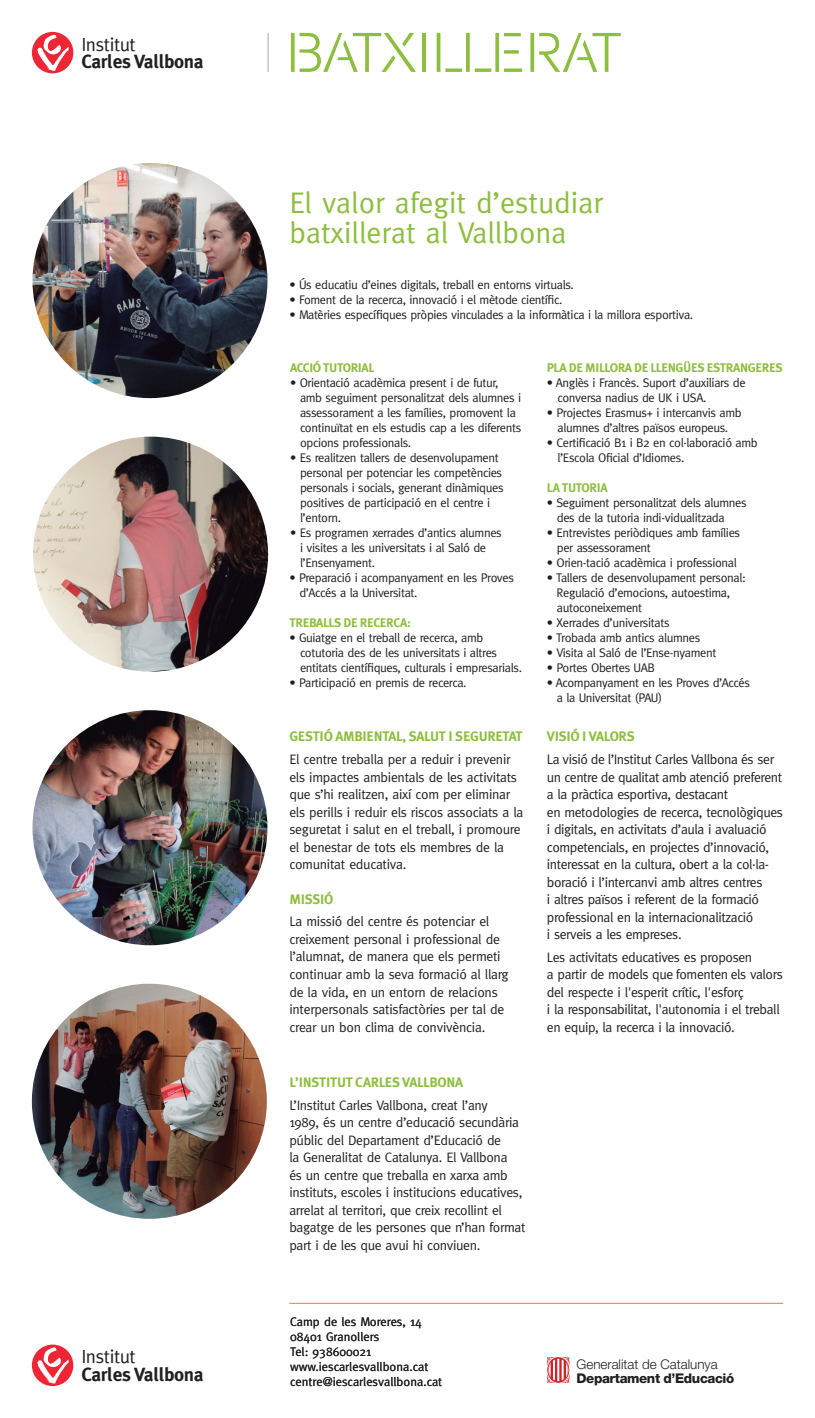
<style>
.page{position:relative;width:815px;height:1418px;background:#fff}
.page>*{position:absolute;margin:0;border:0;box-sizing:border-box;transform-origin:0 0}
.t1{font:55.12px "A Gbeta 01 Light Stencil";letter-spacing:-.02em;color:#8dbe3e}
.t2{font:30px/30px "Meta";color:#8dbe3e}
.t3{font:700 19.12px "Meta Plus";letter-spacing:-.02em;color:#231f20}
.t4{font:19.12px "Meta";letter-spacing:-.02em;color:#231f20}
.t5{font:13.75px/17.5px "Meta";letter-spacing:-.025em;color:#231f20}
.t6{font:700 13.75px "Meta Plus";letter-spacing:-.02em;color:#8dbe3e}
.t7{font:300 13.38px "Helvetica Neue";color:#231f20}
.t8{font:800 13.38px "Helvetica Neue";letter-spacing:-.03em;color:#231f20}
.t9{font:12.5px/15px "Meta";letter-spacing:-.03em;color:#231f20}
.t10{font:12.5px/15px "Meta";color:#231f20}
.t11{font:700 12.5px "Meta Plus";letter-spacing:-.03em;color:#8dbe3e}
.s1{color:#fff}
</style>
<div class="page">
<hr style="left:268px;top:33px;width:1px;height:39px;background:#a8a9ad">
<div style="left:32px;top:32px;width:41px;height:41px;background:#ee2534;border-radius:50%"></div>
<svg style="left:37px;top:35px;width:33px;height:36px"></svg>
<div style="left:32px;top:1344px;width:41px;height:41px;background:#ee2534;border-radius:50%"></div>
<svg style="left:37px;top:1347px;width:33px;height:36px"></svg>
<img style="left:33px;top:710px;width:234px;height:235px;border-radius:117px">
<img style="left:33px;top:163px;width:234px;height:235px;border-radius:117px">
<img style="left:32px;top:983px;width:235px;height:235px;border-radius:117px">
<img style="left:33px;top:436px;width:235px;height:235px;border-radius:117px">
<hr style="left:289px;top:1302px;width:494px;height:1px;background:#f26f5f">
<svg style="left:547px;top:1357px;width:23px;height:26px"></svg>
<h3 class="t4" style="left:81px;top:33px;width:56px">Institut</h3>
<h3 class="t3" style="left:81px;top:51px;width:124px">Carles Vallbona</h3>
<h3 class="t4" style="left:81px;top:1345px;width:56px">Institut</h3>
<h3 class="t3" style="left:81px;top:1363px;width:124px">Carles Vallbona</h3>
<h1 class="t1" style="left:286px;top:22px;width:337px">BATXILLERAT</h1>
<h2 class="t2" style="left:289px;top:188px;width:315px">El valor afegit d’estudiar batxillerat al Vallbona</h2>
<p class="t9" style="left:289px;top:277px;width:286px">• Ús educatiu d’eines digitals, treball en entorns virtuals.</p>
<p class="t9" style="left:289px;top:292px;width:275px">• Foment de la recerca, innovació i el mètode científic.</p>
<p class="t9" style="left:289px;top:307px;width:405px">• Matèries específiques pròpies vinculades a la informàtica i la millora esportiva.</p>
<p class="t11" style="left:290px;top:360px;width:86px">ACCIÓ TUTORIAL</p>
<p class="t9" style="left:300px;top:375px;width:223px;text-indent:-10px">• Orientació acadèmica present i de futur, amb seguiment personalitzat dels alumnes i assessorament a les famílies, promovent la continuïtat en els estudis cap a les diferents opcions professionals.</p>
<p class="t9" style="left:300px;top:450px;width:205px;text-indent:-10px">• Es realitzen tallers de desenvolupament personal per potenciar les competències personals i socials, generant dinàmiques positives de participació en el centre i l’entorn.</p>
<p class="t9" style="left:300px;top:525px;width:203px;text-indent:-10px">• Es programen xerrades d’antics alumnes i visites a les universitats i al Saló de l’Ensenyament.</p>
<p class="t9" style="left:299px;top:570px;width:216px;text-indent:-10px">• Preparació i acompanyament en les Proves d’Accés a la Universitat.</p>
<p class="t11" style="left:289px;top:615px;width:123px">TREBALLS DE RECERCA:</p>
<p class="t9" style="left:300px;top:630px;width:223px;text-indent:-11px">• Guiatge en el treball de recerca, amb cotutoria des de les universitats i altres entitats científiques, culturals i empresarials.</p>
<p class="t9" style="left:289px;top:675px;width:179px">• Participació en premis de recerca.</p>
<p class="t11" style="left:547px;top:360px;width:237px">PLA DE MILLORA DE LLENGÜES ESTRANGERES</p>
<p class="t9" style="left:557px;top:374px;width:190px;text-indent:-11px">• Anglès i Francès. Suport d’auxiliars de conversa nadius de UK i USA.</p>
<p class="t9" style="left:547px;top:404px;width:196px;text-align:center">• Projectes Erasmus+ i intercanvis amb alumnes d’altres països europeus.</p>
<p class="t9" style="left:557px;top:434px;width:202px;text-indent:-11px">• Certificació B1 i B2 en col·laboració amb l’Escola Oficial d’Idiomes.</p>
<p class="t11" style="left:547px;top:480px;width:62px">LA TUTORIA</p>
<p class="t9" style="left:557px;top:494px;width:191px;text-indent:-10px">• Seguiment personalitzat dels alumnes des de la tutoria indi-vidualitzada</p>
<p class="t9" style="left:557px;top:524px;width:185px;text-indent:-10px">• Entrevistes periòdiques amb famílies per assessorament</p>
<p class="t9" style="left:547px;top:554px;width:192px">• Orien-tació acadèmica i professional</p>
<p class="t9" style="left:547px;top:569px;width:201px">• Tallers de desenvolupament personal:</p>
<p class="t9" style="left:557px;top:584px;width:175px;text-indent:-10px"><span class="s1">•</span> Regulació d’emocions, autoestima, autoconeixement</p>
<p class="t9" style="left:547px;top:614px;width:124px">• Xerrades d’universitats</p>
<p class="t9" style="left:547px;top:629px;width:155px">• Trobada amb antics alumnes</p>
<p class="t9" style="left:547px;top:644px;width:171px">• Visita al Saló de l’Ense-nyament</p>
<p class="t9" style="left:547px;top:659px;width:110px">• Portes Obertes UAB</p>
<p class="t9" style="left:557px;top:674px;width:195px;text-indent:-10px">• Acompanyament en les Proves d’Accés a la Universitat (PAU)</p>
<p class="t6" style="left:289px;top:728px;width:235px">GESTIÓ AMBIENTAL, SALUT I SEGURETAT</p>
<p class="t5" style="left:289px;top:750px;width:235px">El centre treballa per a reduir i prevenir els impactes ambientals de les activitats que s’hi realitzen, així com per eliminar els perills i reduir els riscos associats a la seguretat i salut en el treball, i promoure el benestar de tots els membres de la comunitat educativa.</p>
<p class="t6" style="left:289px;top:890px;width:46px">MISSIÓ</p>
<p class="t5" style="left:289px;top:912px;width:221px">La missió del centre és potenciar el creixement personal i professional de l’alumnat, de manera que els permeti continuar amb la seva formació al llarg de la vida, en un entorn de relacions interpersonals satisfactòries per tal de crear un bon clima de convivència.</p>
<p class="t6" style="left:289px;top:1074px;width:175px">L’INSTITUT CARLES VALLBONA</p>
<p class="t5" style="left:289px;top:1096px;width:238px">L’Institut Carles Vallbona, creat l’any<br>1989, és un centre d’educació secundària públic del Departament d’Educació de<br>la Generalitat de Catalunya. El Vallbona<br>és un centre que treballa en xarxa amb instituts, escoles i institucions educatives, arrelat al territori, que creix recollint el bagatge de les persones que n’han format part i de les que avui hi conviuen.</p>
<p class="t6" style="left:547px;top:728px;width:89px">VISIÓ I VALORS</p>
<p class="t5" style="left:547px;top:750px;width:238px">La visió de l’Institut Carles Vallbona és ser un centre de qualitat amb atenció preferent a la pràctica esportiva, destacant<br>en metodologies de recerca, tecnològiques i digitals, en activitats d’aula i avaluació competencials, en projectes d’innovació, interessat en la cultura, obert a la col·la&shy;boració i l’intercanvi amb altres centres<br>i altres països i referent de la formació professional en la internacionalització<br>i serveis a les empreses.</p>
<p class="t5" style="left:547px;top:948px;width:238px">Les activitats educatives es proposen<br>a partir de models que fomenten els valors del respecte i l'esperit crític, l'esforç<br>i la responsabilitat, l'autonomia i el treball en equip, la recerca i la innovació.</p>
<p class="t10" style="left:290px;top:1313px;width:154px">Camp de les Moreres, 14<br>08401 Granollers<br>Tel: 938600021 www.iescarlesvallbona.cat centre@iescarlesvallbona.cat</p>
<p class="t7" style="left:576px;top:1356px;width:143px">Generalitat de Catalunya</p>
<p class="t8" style="left:576px;top:1369px;width:159px">Departament d’Educació</p>
</div>
